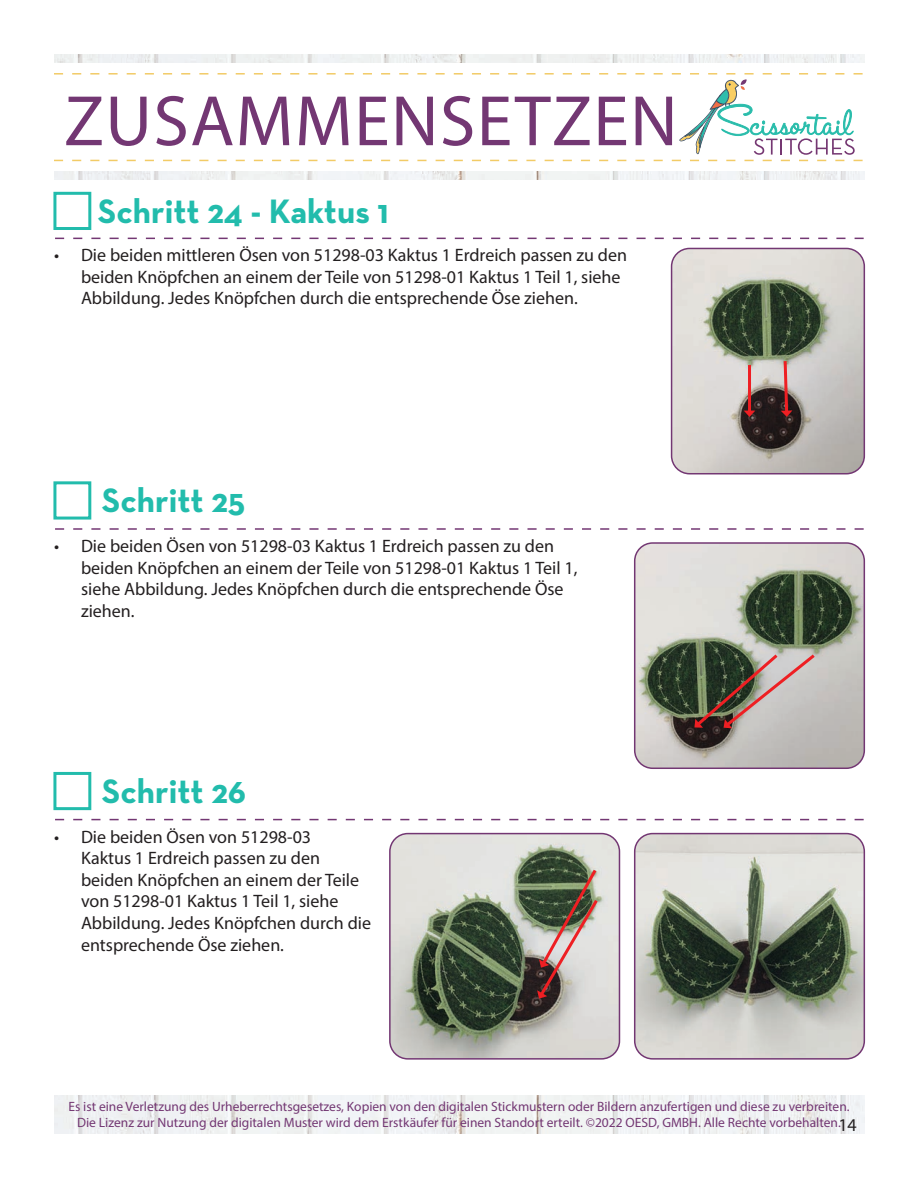
<style>
.page{position:relative;width:918px;height:1188px;background:#fff}
.page>*{position:absolute;margin:0;border:0;box-sizing:border-box;transform-origin:0 0}
.t1{font:72px "Myriad Pro";letter-spacing:.02em;color:#733773}
.t2{font:700 34.5px "Neutra Text";color:#22bcac}
.t3{font:18px/21.6px "Myriad Pro";color:#231f20}
.t4{font:13.5px/16.2px "Myriad Pro";color:#733773;text-align:center}
</style>
<div class="page">
<img style="left:54px;top:1096px;width:810px;height:38px">
<img style="left:54px;top:54px;width:810px;height:126px">
<div style="left:29px;top:63px;width:863px;height:108px;background:#fff"></div>
<svg style="left:54px;top:73px;width:809px;height:88px"></svg>
<svg style="left:55px;top:238px;width:809px;height:1px"></svg>
<img style="left:672px;top:248px;width:192px;height:226px">
<div style="left:671px;top:248px;width:194px;height:226px;border:2px solid #733773;border-radius:18px"></div>
<svg style="left:55px;top:528px;width:809px;height:2px"></svg>
<img style="left:635px;top:545px;width:229px;height:223px">
<div style="left:634px;top:542px;width:231px;height:227px;border:2px solid #733773;border-radius:18px"></div>
<svg style="left:55px;top:819px;width:809px;height:1px"></svg>
<img style="left:635px;top:834px;width:229px;height:223px">
<div style="left:634px;top:833px;width:231px;height:227px;border:2px solid #733773;border-radius:18px"></div>
<img style="left:390px;top:834px;width:229px;height:223px">
<div style="left:389px;top:833px;width:231px;height:227px;border:2px solid #733773;border-radius:18px"></div>
<div style="left:53px;top:192px;width:38px;height:38px;border:3px solid #22bcac"></div>
<div style="left:53px;top:481px;width:38px;height:39px;border:3px solid #22bcac"></div>
<div style="left:53px;top:772px;width:38px;height:38px;border:3px solid #22bcac"></div>
<svg style="left:694px;top:651px;width:124px;height:77px;background:#8f867c"></svg>
<hr style="left:748px;top:365px;width:3px;height:46px;background:#ee1f23">
<svg style="left:744px;top:411px;width:11px;height:6px"></svg>
<svg style="left:781px;top:358px;width:11px;height:59px"></svg>
<svg style="left:537px;top:866px;width:63px;height:133px;background:#958a7f"></svg>
<h1 class="t1" style="left:64px;top:77px;width:615px">ZUSAMMENSETZEN</h1>
<h2 class="t2" style="left:98px;top:189px;width:293px">Schritt 24 - Kaktus 1</h2>
<p class="t3" style="left:81px;top:244px;width:548px;text-indent:-27px">• Die beiden mittleren Ösen von 51298-03 Kaktus 1 Erdreich passen zu den beiden Knöpfchen an einem der Teile von 51298-01 Kaktus 1 Teil 1, siehe<br>Abbildung. Jedes Knöpfchen durch die entsprechende Öse ziehen.</p>
<h2 class="t2" style="left:102px;top:479px;width:145px">Schritt 25</h2>
<p class="t3" style="left:81px;top:535px;width:498px;text-indent:-27px">• Die beiden Ösen von 51298-03 Kaktus 1 Erdreich passen zu den beiden Knöpfchen an einem der Teile von 51298-01 Kaktus 1 Teil 1, siehe Abbildung. Jedes Knöpfchen durch die entsprechende Öse ziehen.</p>
<h2 class="t2" style="left:102px;top:770px;width:146px">Schritt 26</h2>
<p class="t3" style="left:81px;top:825px;width:292px;text-indent:-27px">• Die beiden Ösen von 51298-03<br>Kaktus 1 Erdreich passen zu den beiden Knöpfchen an einem der Teile von 51298-01 Kaktus 1 Teil 1, siehe<br>Abbildung. Jedes Knöpfchen durch die entsprechende Öse ziehen.</p>
<p class="t4" style="left:68px;top:1098px;width:783px">Es ist eine Verletzung des Urheberrechtsgesetzes, Kopien von den digitalen Stickmustern oder Bildern anzufertigen und diese zu verbreiten.<br>Die Lizenz zur Nutzung der digitalen Muster wird dem Erstkäufer für einen Standort erteilt. ©2022 OESD, GMBH. Alle Rechte vorbehalten.</p>
<p class="t3" style="left:838px;top:1114px;width:20px">14</p>
</div>
